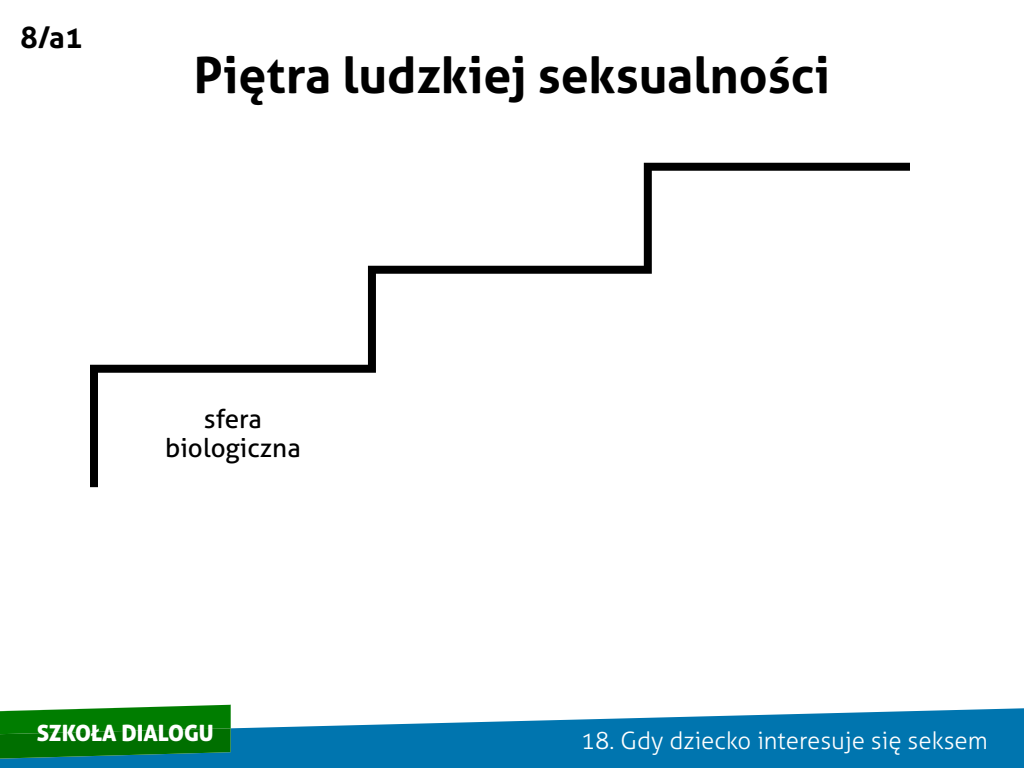
<style>
.page{position:relative;width:1024px;height:768px;background:#fff}
.page>*{position:absolute;margin:0;border:0;box-sizing:border-box;transform-origin:0 0}
.t1{font:700 50px "Aller";color:#000}
.t2{font:700 30px "Aller";color:#000}
.t3{font:26px/29px "Aller";color:#000;text-align:center}
.t4{font:300 24px "Aller";color:#fff}
.t5{font:22.5px "Aller Display";color:#fff}
</style>
<div class="page">
<svg style="left:0;top:708px;width:1024px;height:60px;fill:#0075af"></svg>
<svg style="left:0;top:705px;width:231px;height:54px;background:#0f7e1a"></svg>
<svg style="left:90px;top:163px;width:820px;height:324px"></svg>
<p class="t2" style="left:20px;top:19px;width:64px">8/a1</p>
<h1 class="t1" style="left:194px;top:44px;width:638px">Piętra ludzkiej seksualności</h1>
<p class="t3" style="left:165px;top:404px;width:137px">sfera biologiczna</p>
<p class="t5" style="left:37px;top:718px;width:179px">SZKOŁA DIALOGU</p>
<p class="t4" style="left:581px;top:726px;width:409px">18. Gdy dziecko interesuje się seksem</p>
</div>
